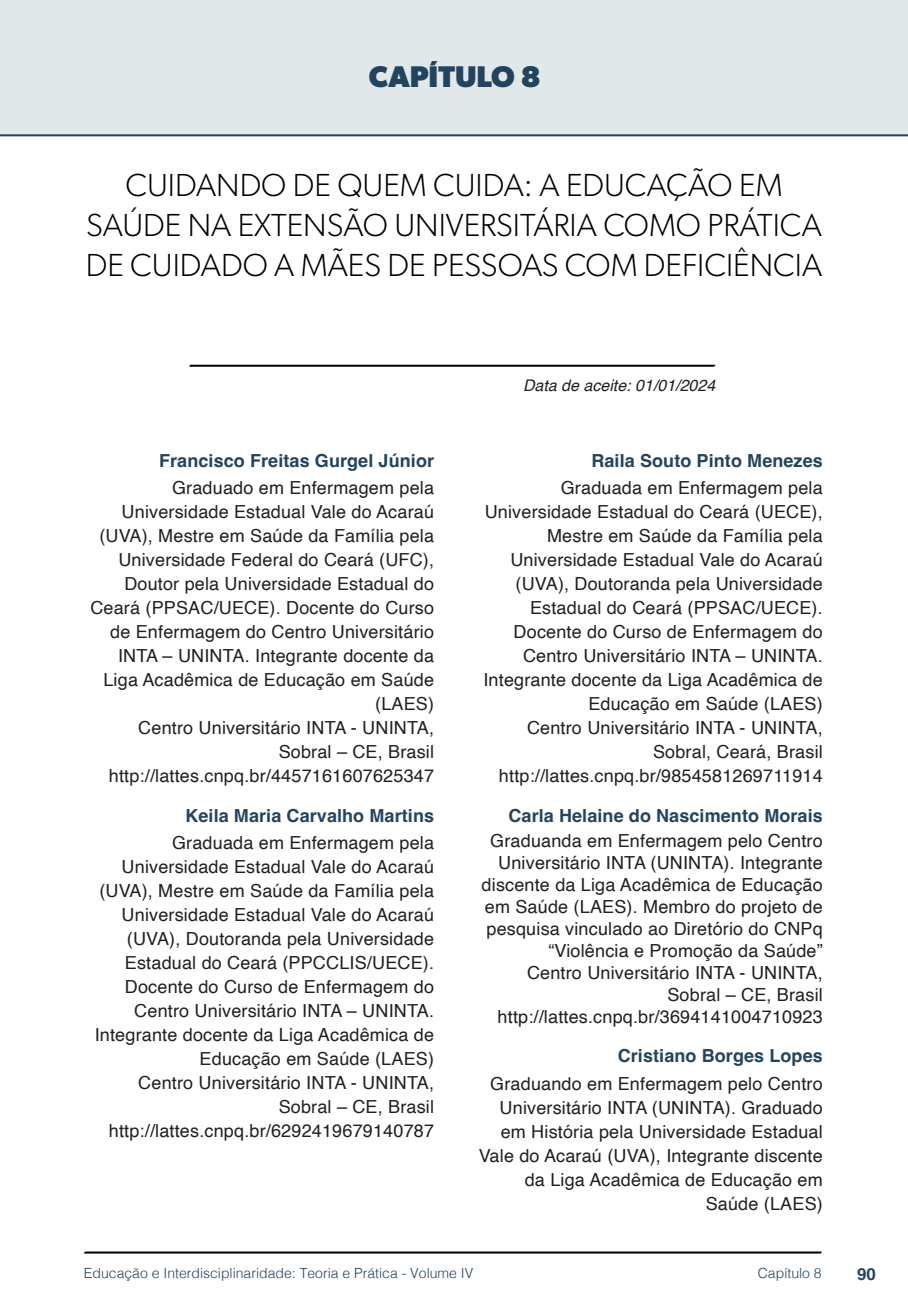
<style>
.page{position:relative;width:908px;height:1304px;background:#fff}
.page>*{position:absolute;margin:0;border:0;box-sizing:border-box;transform-origin:0 0}
.nome_artigos{font:300 32px/40px "Gibson";color:#000;text-align:center}
.capítulos{font:700 30px "Gibson";color:#23445f}
.info_autores{font:18px/24px "Helvetica";letter-spacing:.01em;color:#231f20;text-align:right}
.nome_autores{font:700 18px "Helvetica";letter-spacing:.005em;color:#23445f}
.t1{font:700 16.8px "Helvetica";color:#23445f}
.t2{font:italic 16px "Helvetica";color:#231f20}
.t3{font:300 14px "Helvetica";color:#23445f}
</style>
<div class="page">
<svg style="left:84px;top:1251px;width:737px;height:3px;background:#515151"></svg>
<div style="left:0;top:0;width:907px;height:136px;background:#e2e7e9"></div>
<svg style="left:189px;top:364px;width:526px;height:3px;background:#4f4f4f"></svg>
<div style="left:44px;top:72px;width:68px;height:61px;background:#e2e7e9"></div>
<p class="capítulos" style="left:369px;top:58px;width:173px">CAPÍTULO 8</p>
<p class="nome_artigos" style="left:86px;top:164px;width:737px">CUIDANDO DE QUEM CUIDA: A EDUCAÇÃO EM<br>SAÚDE NA EXTENSÃO UNIVERSITÁRIA COMO PRÁTICA<br>DE CUIDADO A MÃES DE PESSOAS COM DEFICIÊNCIA</p>
<p class="nome_autores" style="left:159px;top:450px;width:276px">Francisco Freitas Gurgel Júnior</p>
<p class="info_autores" style="left:90px;top:477px;width:345px">Graduado em Enfermagem pela Universidade Estadual Vale do Acaraú (UVA), Mestre em Saúde da Família pela Universidade Federal do Ceará (UFC), Doutor pela Universidade Estadual do Ceará (PPSAC/UECE). Docente do Curso de Enfermagem do Centro Universitário INTA – UNINTA. Integrante docente da Liga Acadêmica de Educação em Saúde (LAES)</p>
<p class="info_autores" style="left:138px;top:717px;width:297px">Centro Universitário INTA - UNINTA,<br>Sobral – CE, Brasil</p>
<p class="info_autores" style="left:109px;top:765px;width:326px">http://lattes.cnpq.br/4457161607625347</p>
<p class="nome_autores" style="left:185px;top:804px;width:250px">Keila Maria Carvalho Martins</p>
<p class="info_autores" style="left:95px;top:831px;width:341px">Graduada em Enfermagem pela Universidade Estadual Vale do Acaraú (UVA), Mestre em Saúde da Família pela Universidade Estadual Vale do Acaraú (UVA), Doutoranda pela Universidade Estadual do Ceará (PPCCLIS/UECE).<br>Docente do Curso de Enfermagem do Centro Universitário INTA – UNINTA.<br>Integrante docente da Liga Acadêmica de Educação em Saúde (LAES)</p>
<p class="info_autores" style="left:138px;top:1071px;width:297px">Centro Universitário INTA - UNINTA,<br>Sobral – CE, Brasil</p>
<p class="info_autores" style="left:109px;top:1119px;width:326px">http://lattes.cnpq.br/6292419679140787</p>
<p class="t2" style="left:523px;top:373px;width:194px">Data de aceite: 01/01/2024</p>
<p class="nome_autores" style="left:591px;top:450px;width:233px">Raila Souto Pinto Menezes</p>
<p class="info_autores" style="left:483px;top:477px;width:341px">Graduada em Enfermagem pela Universidade Estadual do Ceará (UECE), Mestre em Saúde da Família pela Universidade Estadual Vale do Acaraú (UVA), Doutoranda pela Universidade Estadual do Ceará (PPSAC/UECE).<br>Docente do Curso de Enfermagem do Centro Universitário INTA – UNINTA.<br>Integrante docente da Liga Acadêmica de Educação em Saúde (LAES)</p>
<p class="info_autores" style="left:527px;top:717px;width:297px">Centro Universitário INTA - UNINTA,<br>Sobral, Ceará, Brasil</p>
<p class="info_autores" style="left:498px;top:765px;width:325px">http://lattes.cnpq.br/9854581269711914</p>
<p class="nome_autores" style="left:508px;top:804px;width:316px">Carla Helaine do Nascimento Morais</p>
<p class="info_autores" style="left:481px;top:830px;width:342px;line-height:22px">Graduanda em Enfermagem pelo Centro Universitário INTA (UNINTA). Integrante discente da Liga Acadêmica de Educação em Saúde (LAES). Membro do projeto de pesquisa vinculado ao Diretório do CNPq “Violência e Promoção da Saúde”</p>
<p class="info_autores" style="left:527px;top:962px;width:297px;line-height:22px">Centro Universitário INTA - UNINTA,<br>Sobral – CE, Brasil</p>
<p class="info_autores" style="left:497px;top:1005px;width:326px">http://lattes.cnpq.br/3694141004710923</p>
<p class="nome_autores" style="left:617px;top:1045px;width:206px">Cristiano Borges Lopes</p>
<p class="info_autores" style="left:478px;top:1072px;width:345px">Graduando em Enfermagem pelo Centro Universitário INTA (UNINTA). Graduado em História pela Universidade Estadual Vale do Acaraú (UVA), Integrante discente da Liga Acadêmica de Educação em Saúde (LAES)</p>
<p class="t3" style="left:84px;top:1261px;width:391px">Educação e Interdisciplinaridade: Teoria e Prática - Volume IV</p>
<p class="t3" style="left:757px;top:1261px;width:65px">Capítulo 8</p>
<p class="t1" style="left:856px;top:1264px;width:20px">90</p>
</div>
